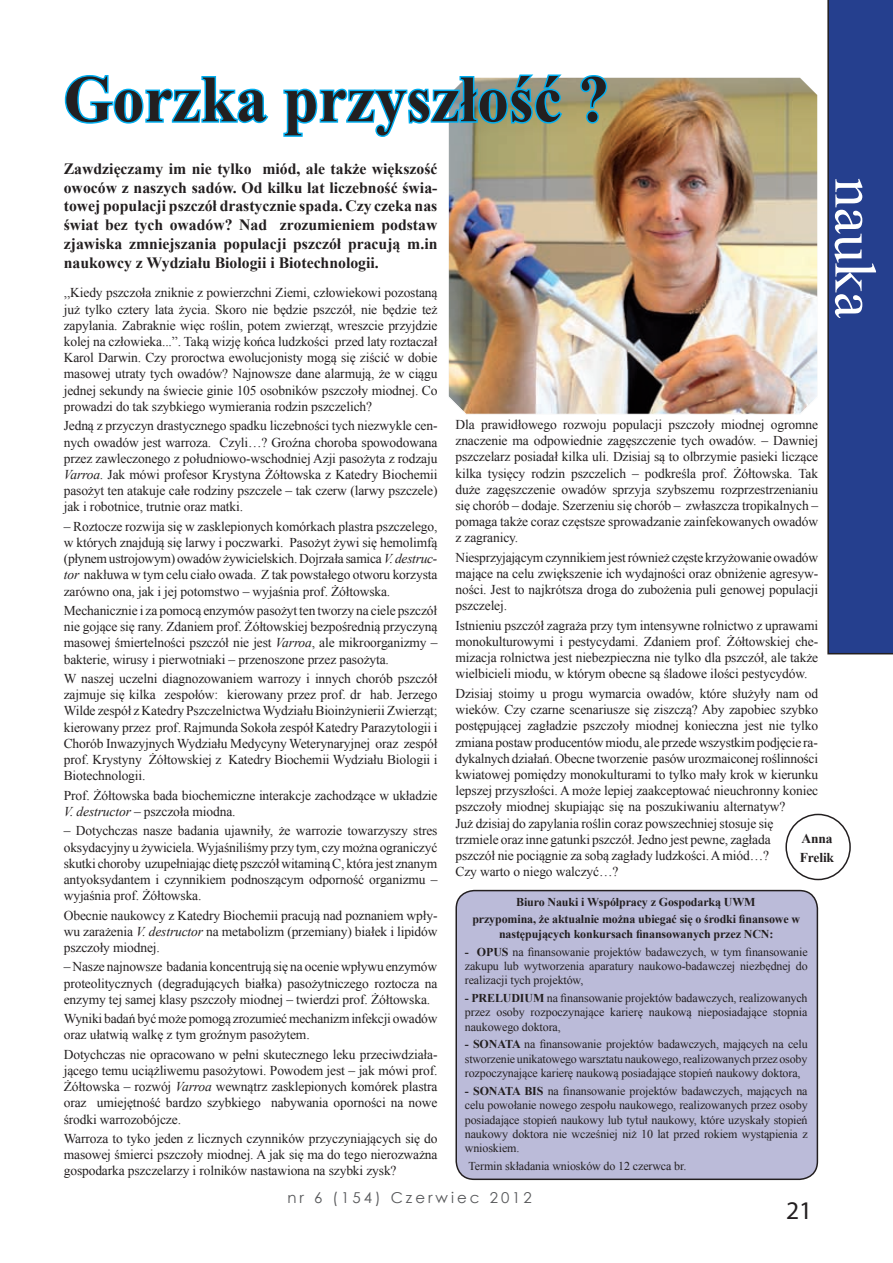
<style>
.page{position:relative;width:893px;height:1263px;background:#fff}
.page>*{position:absolute;margin:0;border:0;box-sizing:border-box;transform-origin:0 0}
.t1{font:700 66px "Times New Roman";letter-spacing:.005em;color:#231f20;scale:.95 1}
.t2{font:58.5px "Times New Roman";color:#fff}
.t3{font:25.5px "Myriad Pro";color:#231f20}
.t4{font:700 15.75px/18.9px "Times New Roman";color:#231f20;text-align:justify}
.t5{font:15px "Century Gothic";letter-spacing:.2em;color:#57585a}
.t6{font:13.5px/16.2px "Times New Roman";letter-spacing:-.01em;color:#231f20;text-align:justify}
.t7{font:700 13.5px/19.5px "Times New Roman";letter-spacing:-.01em;color:#231f20}
.t8{font:12px/14.4px "Times New Roman";letter-spacing:-.01em;color:#231f20;text-align:justify}
.t9{font:700 12px/17.7px "Times New Roman";letter-spacing:-.01em;color:#231f20;text-align:center}
.s1{font-style:italic}
.s2{font-weight:700}
</style>
<div class="page">
<div style="left:827px;top:0;width:66px;height:654px;background:#253f8e"></div>
<div style="left:785px;top:814px;width:66px;height:66px;border:2px solid #231f20;border-radius:50%"></div>
<img style="left:448px;top:77px;width:370px;height:338px">
<svg style="left:64px;top:75px;width:205px;height:49px"></svg>
<svg style="left:283px;top:74px;width:282px;height:65px"></svg>
<svg style="left:579px;top:75px;width:30px;height:51px;background:#7ba598"></svg>
<div style="left:456px;top:890px;width:361px;height:289px;background:#bbbbd9;border-radius:18px"></div>
<div style="left:455px;top:890px;width:363px;height:290px;border:2px solid #231f20;border-radius:18px"></div>
<h1 class="t1" style="left:64px;top:53px;width:576px">Gorzka przyszłość ?</h1>
<p class="t4" style="left:64px;top:159px;width:375px">Zawdzięczamy im nie tylko miód, ale także większość owoców z naszych sadów. Od kilku lat liczebność świa&shy;towej populacji pszczół drastycznie spada. Czy czeka nas świat bez tych owadów? Nad zrozumieniem podstaw zjawiska zmniejszania populacji pszczół pracują m.in naukowcy z Wydziału Biologii i Biotechnologii.</p>
<p class="t6" style="left:64px;top:285px;width:375px">,,Kiedy pszczoła zniknie z powierzchni Ziemi, człowiekowi pozostaną już tylko cztery lata życia. Skoro nie będzie pszczół, nie będzie też zapylania. Zabraknie więc roślin, potem zwierząt, wreszcie przyjdzie kolej na człowieka...”. Taką wizję końca ludzkości przed laty roztaczał Karol Darwin. Czy proroctwa ewolucjonisty mogą się ziścić w dobie masowej utraty tych owadów? Najnowsze dane alarmują, że w ciągu jednej sekundy na świecie ginie 105 osobników pszczoły miodnej. Co prowadzi do tak szybkiego wymierania rodzin pszczelich?</p>
<p class="t6" style="left:64px;top:417px;width:375px">Jedną z przyczyn drastycznego spadku liczebności tych niezwykle cen&shy;nych owadów jest warroza. Czyli…? Groźna choroba spowodowana przez zawleczonego z południowo-wschodniej Azji pasożyta z rodzaju <span class="s1">Varroa</span>. Jak mówi profesor Krystyna Żółtowska z Katedry Biochemii pasożyt ten atakuje całe rodziny pszczele – tak czerw (larwy pszczele) jak i robotnice, trutnie oraz matki.</p>
<p class="t6" style="left:64px;top:518px;width:375px">– Roztocze rozwija się w zasklepionych komórkach plastra pszczelego, w których znajdują się larwy i poczwarki. Pasożyt żywi się hemolimfą (płynem ustrojowym) owadów żywicielskich. Dojrzała samica <span class="s1">V. destruc&shy;tor</span> nakłuwa w tym celu ciało owada. Z tak powstałego otworu korzysta zarówno ona, jak i jej potomstwo – wyjaśnia prof. Żółtowska.</p>
<p class="t6" style="left:64px;top:602px;width:375px">Mechanicznie i za pomocą enzymów pasożyt ten tworzy na ciele pszczół nie gojące się rany. Zdaniem prof. Żółtowskiej bezpośrednią przyczyną masowej śmiertelności pszczół nie jest <span class="s1">Varroa</span>, ale mikroorganizmy – bakterie, wirusy i pierwotniaki – przenoszone przez pasożyta.</p>
<p class="t6" style="left:64px;top:670px;width:375px">W naszej uczelni diagnozowaniem warrozy i innych chorób pszczół zajmuje się kilka zespołów: kierowany przez prof. dr hab. Jerzego Wilde zespół z Katedry Pszczelnictwa Wydziału Bioinżynierii Zwierząt; kierowany przez prof. Rajmunda Sokoła zespół Katedry Parazytologii i Chorób Inwazyjnych Wydziału Medycyny Weterynaryjnej oraz zespół prof. Krystyny Żółtowskiej z Katedry Biochemii Wydziału Biologii i Biotechnologii.</p>
<p class="t6" style="left:64px;top:787px;width:375px">Prof. Żółtowska bada biochemiczne interakcje zachodzące w układzie<br><span class="s1">V. destructor</span> – pszczoła miodna.</p>
<p class="t6" style="left:64px;top:822px;width:375px">– Dotychczas nasze badania ujawniły, że warrozie towarzyszy stres oksydacyjny u żywiciela. Wyjaśniliśmy przy tym, czy można ograniczyć skutki choroby uzupełniając dietę pszczół witaminą C, która jest znanym antyoksydantem i czynnikiem podnoszącym odporność organizmu – wyjaśnia prof. Żółtowska.</p>
<p class="t6" style="left:64px;top:907px;width:375px">Obecnie naukowcy z Katedry Biochemii pracują nad poznaniem wpły&shy;wu zarażenia <span class="s1">V. destructor</span> na metabolizm (przemiany) białek i lipidów pszczoły miodnej.</p>
<p class="t6" style="left:64px;top:958px;width:375px">– Nasze najnowsze badania koncentrują się na ocenie wpływu enzymów proteolitycznych (degradujących białka) pasożytniczego roztocza na enzymy tej samej klasy pszczoły miodnej – twierdzi prof. Żółtowska.</p>
<p class="t6" style="left:64px;top:1010px;width:375px">Wyniki badań być może pomogą zrozumieć mechanizm infekcji owadów oraz ułatwią walkę z tym groźnym pasożytem.</p>
<p class="t6" style="left:64px;top:1046px;width:375px">Dotychczas nie opracowano w pełni skutecznego leku przeciwdziała&shy;jącego temu uciążliwemu pasożytowi. Powodem jest – jak mówi prof.<br>Żółtowska – rozwój <span class="s1">Varroa</span> wewnątrz zasklepionych komórek plastra oraz umiejętność bardzo szybkiego nabywania oporności na nowe środki warrozobójcze.</p>
<p class="t6" style="left:64px;top:1130px;width:375px">Warroza to tyko jeden z licznych czynników przyczyniających się do masowej śmierci pszczoły miodnej. A jak się ma do tego nierozważna gospodarka pszczelarzy i rolników nastawiona na szybki zysk?</p>
<h2 class="t2" style="left:894px;top:178px;width:141px;rotate:90deg">nauka</h2>
<p class="t6" style="left:455px;top:416px;width:364px">Dla prawidłowego rozwoju populacji pszczoły miodnej ogromne znaczenie ma odpowiednie zagęszczenie tych owadów. – Dawniej pszczelarz posiadał kilka uli. Dzisiaj są to olbrzymie pasieki liczące kilka tysięcy rodzin pszczelich – podkreśla prof. Żółtowska. Tak duże zagęszczenie owadów sprzyja szybszemu rozprzestrzenianiu się chorób – dodaje. Szerzeniu się chorób – zwłaszcza tropikalnych – pomaga także coraz częstsze sprowadzanie zainfekowanych owadów z zagranicy.</p>
<p class="t6" style="left:455px;top:549px;width:364px">Niesprzyjającym czynnikiem jest również częste krzyżowanie owadów mające na celu zwiększenie ich wydajności oraz obniżenie agresyw&shy;ności. Jest to najkrótsza droga do zubożenia puli genowej populacji pszczelej.</p>
<p class="t6" style="left:455px;top:617px;width:364px">Istnieniu pszczół zagraża przy tym intensywne rolnictwo z uprawami monokulturowymi i pestycydami. Zdaniem prof. Żółtowskiej che&shy;mizacja rolnictwa jest niebezpieczna nie tylko dla pszczół, ale także wielbicieli miodu, w którym obecne są śladowe ilości pestycydów.</p>
<p class="t6" style="left:455px;top:685px;width:364px;text-align:left">Dzisiaj stoimy u progu wymarcia owadów, które służyły nam od wieków. Czy czarne scenariusze się ziszczą? Aby zapobiec szybko postępującej zagładzie pszczoły miodnej konieczna jest nie tylko zmiana postaw producentów miodu, ale przede wszystkim podjęcie ra&shy;dykalnych działań. Obecne tworzenie pasów urozmaiconej roślinności kwiatowej pomiędzy monokulturami to tylko mały krok w kierunku lepszej przyszłości. A może lepiej zaakceptować nieuchronny koniec pszczoły miodnej skupiając się na poszukiwaniu alternatyw?<br>Już dzisiaj do zapylania roślin coraz powszechniej stosuje się trzmiele oraz inne gatunki pszczół. Jedno jest pewne, zagłada<br>pszczół nie pociągnie za sobą zagłady ludzkości. A miód…?<br>Czy warto o niego walczyć…?</p>
<p class="t7" style="left:800px;top:828px;width:36px">Anna<br>Frelik</p>
<p class="t9" style="left:472px;top:893px;width:329px">Biuro Nauki i Współpracy z Gospodarką UWM<br>przypomina, że aktualnie można ubiegać się o środki finansowe w</p>
<p class="t9" style="left:499px;top:925px;width:276px">następujących konkursach finansowanych przez NCN:</p>
<p class="t8" style="left:465px;top:944px;width:344px"><span class="s2">- OPUS</span> na finansowanie projektów badawczych, w tym finansowanie zakupu lub wytworzenia aparatury naukowo-badawczej niezbędnej do realizacji tych projektów,</p>
<p class="t8" style="left:465px;top:990px;width:344px"><span class="s2">- PRELUDIUM</span> na finansowanie projektów badawczych, realizowanych przez osoby rozpoczynające karierę naukową nieposiadające stopnia naukowego doktora,</p>
<p class="t8" style="left:465px;top:1037px;width:344px"><span class="s2">- SONATA</span> na finansowanie projektów badawczych, mających na celu stworzenie unikatowego warsztatu naukowego, realizowanych przez osoby rozpoczynające karierę naukową posiadające stopień naukowy doktora,</p>
<p class="t8" style="left:465px;top:1083px;width:344px"><span class="s2">- SONATA BIS</span> na finansowanie projektów badawczych, mających na celu powołanie nowego zespołu naukowego, realizowanych przez osoby posiadające stopień naukowy lub tytuł naukowy, które uzyskały stopień naukowy doktora nie wcześniej niż 10 lat przed rokiem wystąpienia z wnioskiem.</p>
<p class="t8" style="left:469px;top:1158px;width:219px">Termin składania wniosków do 12 czerwca br.</p>
<p class="t5" style="left:287px;top:1187px;width:246px">nr 6 (154) Czerwiec 2012</p>
<h3 class="t3" style="left:786px;top:1195px;width:28px">21</h3>
</div>
